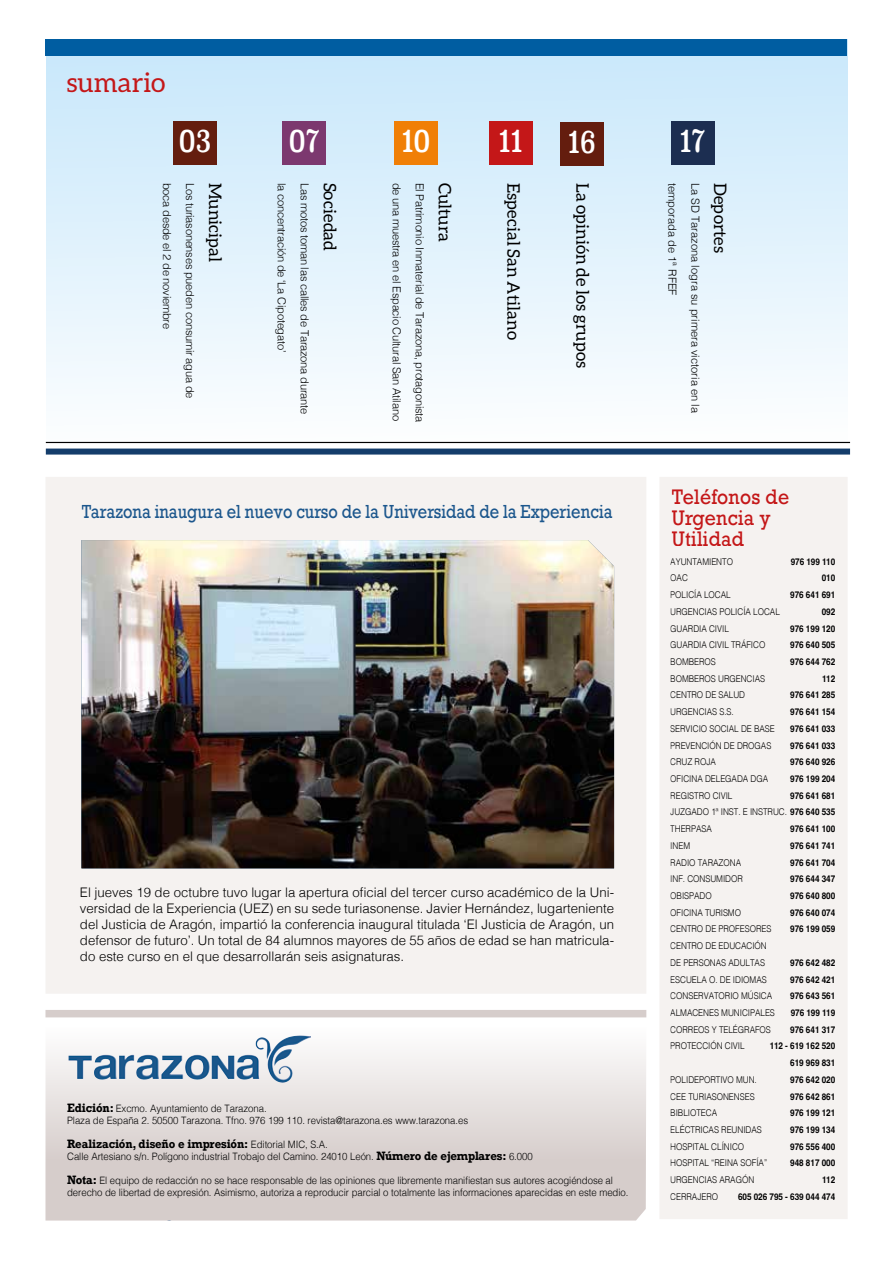
<style>
.page{position:relative;width:893px;height:1263px;background:#fff}
.page>*{position:absolute;margin:0;border:0;box-sizing:border-box;transform-origin:0 0}
.t1{font:32.7px "Superclarendon";color:#fff;scale:.74 1}
.t2{font:27px "Aleo";color:#c41718}
.t3{font:19.8px/21px "Rockwell";letter-spacing:.01em;color:#c41718;scale:.91 1}
.t4{font:18px "Rockwell";color:#1c578d;scale:.85 1}
.t5{font:17.25px "Aleo";color:#000}
.t6{font:300 13.2px/16.2px "Helvetica";color:#000;text-align:justify}
.t7{font:700 11.4px "Rockwell";letter-spacing:-.005em;color:#000;scale:.94 1}
.t8{font:300 11.1px "Helvetica";letter-spacing:-.02em;color:#000}
.t9{font:300 11.1px "Helvetica";color:#000}
.t10{font:300 10.2px/12px "Helvetica";letter-spacing:-.005em;color:#000;scale:.94 1}
.t11{font:300 9.3px/16.6px "Helvetica";letter-spacing:-.005em;color:#000;text-align:justify;scale:.88 1}
.t12{font:700 9.3px/16.6px "Helvetica";letter-spacing:-.005em;color:#000;text-align:right;scale:.88 1}
.s1{font-family:"Rockwell";font-weight:700;font-size:11.4px}
.s2{font-family:"Helvetica";font-weight:300;font-size:10.2px}
.s3{font-weight:700}
</style>
<div class="page">
<div style="left:45px;top:477px;width:601px;height:517px;background:#f5f2f0"></div>
<div style="left:46px;top:449px;width:804px;height:6px;background:#143d6b"></div>
<hr style="left:46px;top:442px;width:804px;height:1px;background:#000">
<div style="left:659px;top:477px;width:189px;height:742px;background:#f5f2f0"></div>
<svg style="left:45px;top:1035px;width:601px;height:185px"></svg>
<img style="left:273px;top:1036px;width:29px;height:14px">
<div style="left:45px;top:39px;width:802px;height:403px;background:linear-gradient(to bottom,#c7e7fa,#fcfdfe)"></div>
<div style="left:46px;top:39px;width:801px;height:17px;background:#005da1"></div>
<img style="left:81px;top:540px;width:533px;height:328px">
<div style="left:45px;top:1010px;width:601px;height:7px;background:#d6cdcb"></div>
<div style="left:173px;top:121px;width:44px;height:44px;background:#641d0e"></div>
<div style="left:560px;top:122px;width:44px;height:44px;background:#641d0e"></div>
<div style="left:671px;top:121px;width:43px;height:44px;background:#1c2e51"></div>
<div style="left:282px;top:121px;width:44px;height:44px;background:#7c386f"></div>
<div style="left:489px;top:121px;width:44px;height:44px;background:#c41718"></div>
<div style="left:394px;top:121px;width:44px;height:44px;background:#f07f06"></div>
<h2 class="t2" style="left:66px;top:67px;width:101px">sumario</h2>
<h1 class="t1" style="left:179px;top:118px;width:45px">03</h1>
<h1 class="t1" style="left:568px;top:119px;width:39px">16</h1>
<h1 class="t1" style="left:680px;top:118px;width:36px">17</h1>
<h1 class="t1" style="left:289px;top:118px;width:43px">07</h1>
<h1 class="t1" style="left:402px;top:118px;width:41px">10</h1>
<h1 class="t1" style="left:499px;top:118px;width:34px">11</h1>
<p class="t8" style="left:176px;top:183px;width:148px;rotate:90deg">boca desde el 2 de noviembre</p>
<p class="t8" style="left:199px;top:183px;width:217px;rotate:90deg">Los turiasonenses pueden consumir agua de</p>
<h3 class="t5" style="left:225px;top:183px;width:80px;rotate:90deg">Municipal</h3>
<p class="t8" style="left:291px;top:183px;width:171px;rotate:90deg">la concentración de ‘La Cipotegato’</p>
<p class="t8" style="left:314px;top:183px;width:233px;rotate:90deg">Las motos toman las calles de Tarazona durante</p>
<h3 class="t5" style="left:340px;top:183px;width:70px;rotate:90deg">Sociedad</h3>
<p class="t8" style="left:406px;top:183px;width:239px;rotate:90deg">de una muestra en el Espacio Cultural San Atilano</p>
<p class="t8" style="left:429px;top:183px;width:241px;rotate:90deg">El Patrimonio Inmaterial de Tarazona, protagonista</p>
<h3 class="t5" style="left:455px;top:183px;width:61px;rotate:90deg">Cultura</h3>
<h3 class="t5" style="left:523px;top:183px;width:158px;rotate:90deg">Especial San Atilano</h3>
<h3 class="t5" style="left:592px;top:183px;width:187px;rotate:90deg">La opinión de los grupos</h3>
<p class="t9" style="left:682px;top:183px;width:114px;rotate:90deg">temporada de 1ª RFEF</p>
<p class="t9" style="left:705px;top:183px;width:232px;rotate:90deg">La SD Tarazona logra su primera victoria en la</p>
<h3 class="t5" style="left:730px;top:183px;width:72px;rotate:90deg">Deportes</h3>
<h3 class="t4" style="left:81px;top:501px;width:626px">Tarazona inaugura el nuevo curso de la Universidad de la Experiencia</h3>
<p class="t6" style="left:80px;top:883px;width:536px">El jueves 19 de octubre tuvo lugar la apertura oficial del tercer curso académico de la Uni&shy;versidad de la Experiencia (UEZ) en su sede turiasonense. Javier Hernández, lugarteniente del Justicia de Aragón, impartió la conferencia inaugural titulada ‘El Justicia de Aragón, un defensor de futuro’. Un total de 84 alumnos mayores de 55 años de edad se han matricula&shy;do este curso en el que desarrollarán seis asignaturas.</p>
<p class="t10" style="left:67px;top:1101px;width:428px"><span class="s1">Edición:</span> Excmo. Ayuntamiento de Tarazona.<br>Plaza de España 2. 50500 Tarazona. Tfno. 976 199 110. revista@tarazona.es www.tarazona.es</p>
<p class="t7" style="left:67px;top:1136px;width:279px">Realización, diseño e impresión: <span class="s2">Editorial MIC, S.A.</span></p>
<p class="t10" style="left:67px;top:1149px;width:497px">Calle Artesiano s/n. Polígono industrial Trobajo del Camino. 24010 León. <span class="s1">Número de ejemplares:</span> 6.000</p>
<p class="t10" style="left:67px;top:1173px;width:599px"><span class="s1">Nota:</span> El equipo de redacción no se hace responsable de las opiniones que libremente manifiestan sus autores acogiéndose al derecho de libertad de expresión. Asimismo, autoriza a reproducir parcial o totalmente las informaciones aparecidas en este medio.</p>
<h3 class="t3" style="left:672px;top:487px;width:131px">Teléfonos de<br>Urgencia y<br>Utilidad</h3>
<p class="t11" style="left:670px;top:552px;width:73px">AYUNTAMIENTO</p>
<p class="t12" style="left:791px;top:554px;width:52px">976 199 110</p>
<p class="t11" style="left:670px;top:569px;width:22px">OAC</p>
<p class="t12" style="left:822px;top:571px;width:17px">010</p>
<p class="t11" style="left:670px;top:586px;width:70px">POLICÍA LOCAL</p>
<p class="t12" style="left:790px;top:588px;width:53px">976 641 691</p>
<p class="t11" style="left:670px;top:603px;width:126px">URGENCIAS POLICÍA LOCAL</p>
<p class="t12" style="left:822px;top:604px;width:17px">092</p>
<p class="t11" style="left:670px;top:619px;width:68px">GUARDIA CIVIL</p>
<p class="t12" style="left:790px;top:621px;width:53px">976 199 120</p>
<p class="t11" style="left:670px;top:636px;width:110px">GUARDIA CIVIL TRÁFICO</p>
<p class="t12" style="left:790px;top:638px;width:53px">976 640 505</p>
<p class="t11" style="left:670px;top:653px;width:53px">BOMBEROS</p>
<p class="t12" style="left:790px;top:654px;width:53px">976 644 762</p>
<p class="t11" style="left:670px;top:669px;width:109px">BOMBEROS URGENCIAS</p>
<p class="t12" style="left:822px;top:671px;width:16px">112</p>
<p class="t11" style="left:670px;top:686px;width:87px">CENTRO DE SALUD</p>
<p class="t12" style="left:790px;top:688px;width:53px">976 641 285</p>
<p class="t11" style="left:670px;top:703px;width:74px">URGENCIAS S.S.</p>
<p class="t12" style="left:790px;top:705px;width:53px">976 641 154</p>
<p class="t11" style="left:670px;top:720px;width:120px">SERVICIO SOCIAL DE BASE</p>
<p class="t12" style="left:790px;top:721px;width:53px">976 641 033</p>
<p class="t11" style="left:670px;top:736px;width:116px">PREVENCIÓN DE DROGAS</p>
<p class="t12" style="left:790px;top:738px;width:53px">976 641 033</p>
<p class="t11" style="left:670px;top:753px;width:53px">CRUZ ROJA</p>
<p class="t12" style="left:790px;top:755px;width:53px">976 640 926</p>
<p class="t11" style="left:670px;top:770px;width:113px">OFICINA DELEGADA DGA</p>
<p class="t12" style="left:790px;top:771px;width:53px">976 199 204</p>
<p class="t11" style="left:670px;top:786px;width:72px">REGISTRO CIVIL</p>
<p class="t11" style="left:670px;top:786px;width:189px;text-indent:120px"><span class="s3">976 641 681<br></span>JUZGADO 1ª INST. E INSTRUC. <span class="s3">976 640 535<br></span>THERPASA</p>
<p class="t12" style="left:790px;top:822px;width:53px">976 641 100</p>
<p class="t11" style="left:670px;top:836px;width:24px">INEM</p>
<p class="t12" style="left:790px;top:838px;width:53px">976 641 741</p>
<p class="t11" style="left:670px;top:853px;width:82px">RADIO TARAZONA</p>
<p class="t12" style="left:790px;top:855px;width:53px">976 641 704</p>
<p class="t11" style="left:670px;top:870px;width:84px">INF. CONSUMIDOR</p>
<p class="t12" style="left:790px;top:872px;width:53px">976 644 347</p>
<p class="t11" style="left:670px;top:887px;width:49px">OBISPADO</p>
<p class="t12" style="left:790px;top:888px;width:53px">976 640 800</p>
<p class="t11" style="left:670px;top:903px;width:82px">OFICINA TURISMO</p>
<p class="t12" style="left:790px;top:905px;width:53px">976 640 074</p>
<p class="t11" style="left:670px;top:920px;width:116px">CENTRO DE PROFESORES</p>
<p class="t12" style="left:790px;top:922px;width:53px">976 199 059</p>
<p class="t11" style="left:670px;top:937px;width:111px">CENTRO DE EDUCACIÓN<br>DE PERSONAS ADULTAS</p>
<p class="t12" style="left:790px;top:955px;width:53px">976 642 482</p>
<p class="t11" style="left:670px;top:970px;width:111px">ESCUELA O. DE IDIOMAS</p>
<p class="t12" style="left:790px;top:972px;width:53px">976 642 421</p>
<p class="t11" style="left:670px;top:987px;width:117px">CONSERVATORIO MÚSICA</p>
<p class="t12" style="left:790px;top:989px;width:53px">976 643 561</p>
<p class="t11" style="left:670px;top:1004px;width:120px">ALMACENES MUNICIPALES</p>
<p class="t12" style="left:791px;top:1005px;width:52px">976 199 119</p>
<p class="t11" style="left:670px;top:1020px;width:116px">CORREOS Y TELÉGRAFOS</p>
<p class="t12" style="left:790px;top:1022px;width:53px">976 641 317</p>
<p class="t11" style="left:670px;top:1037px;width:86px">PROTECCIÓN CIVIL</p>
<p class="t12" style="left:770px;top:1039px;width:76px">112 - 619 162 520<br>619 969 831</p>
<p class="t11" style="left:670px;top:1070px;width:100px">POLIDEPORTIVO MUN.</p>
<p class="t12" style="left:790px;top:1072px;width:53px">976 642 020</p>
<p class="t11" style="left:670px;top:1087px;width:97px">CEE TURIASONENSES</p>
<p class="t12" style="left:790px;top:1089px;width:53px">976 642 861</p>
<p class="t11" style="left:670px;top:1104px;width:55px">BIBLIOTECA</p>
<p class="t12" style="left:790px;top:1106px;width:53px">976 199 121</p>
<p class="t11" style="left:670px;top:1121px;width:106px">ELÉCTRICAS REUNIDAS</p>
<p class="t12" style="left:790px;top:1122px;width:53px">976 199 134</p>
<p class="t11" style="left:670px;top:1137px;width:86px">HOSPITAL CLÍNICO</p>
<p class="t12" style="left:790px;top:1139px;width:53px">976 556 400</p>
<p class="t11" style="left:670px;top:1154px;width:112px">HOSPITAL “REINA SOFÍA”</p>
<p class="t12" style="left:790px;top:1156px;width:53px">948 817 000</p>
<p class="t11" style="left:670px;top:1171px;width:97px">URGENCIAS ARAGÓN</p>
<p class="t12" style="left:822px;top:1172px;width:16px">112</p>
<p class="t11" style="left:670px;top:1187px;width:56px">CERRAJERO</p>
<p class="t12" style="left:738px;top:1189px;width:112px">605 026 795 - 639 044 474</p>
</div>
